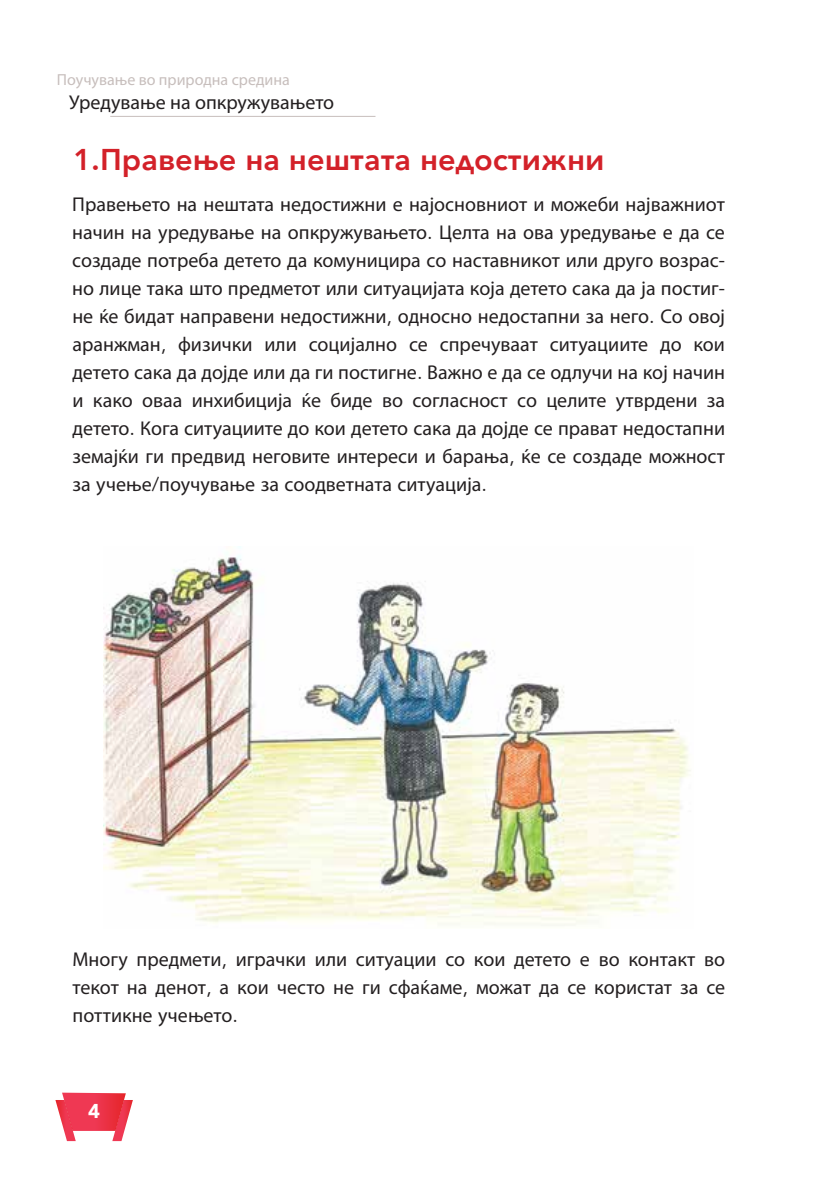
<style>
.page{position:relative;width:840px;height:1191px;background:#fff}
.page>*{position:absolute;margin:0;border:0;box-sizing:border-box;transform-origin:0 0}
.t1{font:800 30px "Avenir";color:#d32129}
.t2{font:20px/28px "Myriad Pro";color:#231f20;text-align:justify}
.t3{font:900 20px "Avenir";color:#fff}
.t4{font:16px "Myriad Pro";color:#c7bebc}
.s1{font-family:"Avenir"}
</style>
<div class="page">
<img style="left:104px;top:546px;width:587px;height:380px">
<svg style="left:55px;top:1092px;width:78px;height:49px"></svg>
<hr style="left:110px;top:116px;width:265px;height:1px;background:#c7bebc">
<p class="t4" style="left:57px;top:70px;width:234px">Поучување во природна средина</p>
<p class="t2" style="left:69px;top:88px;width:266px">Уредување на опкружувањето</p>
<h1 class="t1" style="left:73px;top:136px;width:532px">1.Правење на нештата недостижни</h1>
<p class="t2" style="left:72px;top:190px;width:654px">Правењето на нештата недостижни е најосновниот и можеби најважниот начин на уредување на опкружувањето<span class="s1">.</span> Целта на ова уредување е да се создаде потреба детето да комуницира со наставникот или друго возрас&shy;но лице така што предметот или ситуацијата која детето сака да ја постиг&shy;не ќе бидат направени недостижни<span class="s1">,</span> односно недостапни за него<span class="s1">.</span> Со овој аранжман<span class="s1">,</span> физички или социјално се спречуваат ситуациите до кои детето сака да дојде или да ги постигне<span class="s1">.</span> Важно е да се одлучи на кој начин и како оваа инхибиција ќе биде во согласност со целите утврдени за детето<span class="s1">.</span> Кога ситуациите до кои детето сака да дојде се прават недостапни земајќи ги предвид неговите интереси и барања<span class="s1">,</span> ќе се создаде можност за учење<span class="s1">/</span>поучување за соодветната ситуација<span class="s1">.</span></p>
<p class="t2" style="left:72px;top:944px;width:654px">Многу предмети<span class="s1">,</span> играчки или ситуации со кои детето е во контакт во текот на денот<span class="s1">,</span> а кои често не ги сфаќаме<span class="s1">,</span> можат да се користат за се поттикне учењето<span class="s1">.</span></p>
<p class="t3" style="left:88px;top:1093px;width:13px">4</p>
</div>
